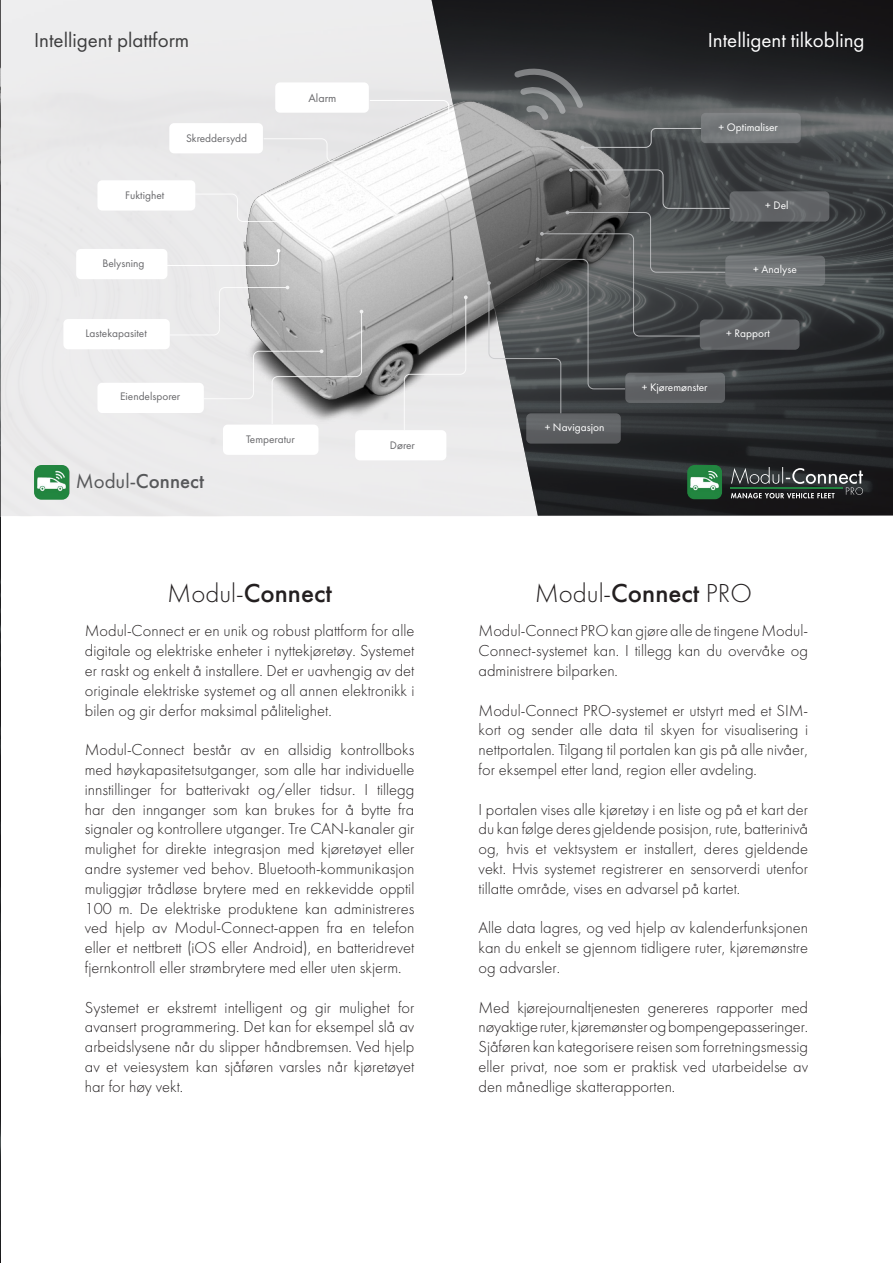
<style>
.page{position:relative;width:893px;height:1263px;background:#fff}
.page>*{position:absolute;margin:0;border:0;box-sizing:border-box;transform-origin:0 0}
.t1{font:300 27px "Futura";color:#231f20}
.t2{font:500 27px "Futura";color:#231f20}
.t3{font:21px "Futura";color:#fff}
.t4{font:21px "Futura";color:#3e3e3f}
.t5{font:500 20.85px "Futura";color:#57585a}
.t6{font:300 16.5px/19.8px "Futura";color:#231f20;text-align:justify}
.t7{font:12px "Futura";color:#69696c}
.t8{font:11.4px "Futura";color:#69696c}
.t9{font:11.4px "Futura";color:#fff}
.s1{font-weight:400}
.s2{font-weight:300}
.s3{font-weight:500}
</style>
<div class="page">
<hr style="left:0;top:0;width:1px;height:1263px;background:#231f20">
<div style="left:0;top:0;width:893px;height:516px;background:#eeeeef"></div>
<img style="left:432px;top:0;width:461px;height:516px">
<img style="left:521px;top:69px;width:157px;height:371px">
<img style="left:225px;top:69px;width:296px;height:371px">
<svg style="left:514px;top:67px;width:69px;height:53px;background:#5e6162"></svg>
<img style="left:687px;top:465px;width:35px;height:34px">
<svg style="left:731px;top:467px;width:132px;height:31px;background:#494b4d"></svg>
<hr style="left:730px;top:487px;width:113px;height:2px;background:#228540">
<img style="left:34px;top:465px;width:35px;height:35px">
<svg style="left:225px;top:193px;width:72px;height:30px"></svg>
<svg style="left:403px;top:295px;width:65px;height:136px"></svg>
<svg style="left:263px;top:100px;width:188px;height:64px"></svg>
<svg style="left:581px;top:128px;width:121px;height:21px;background:#535658"></svg>
<svg style="left:487px;top:168px;width:243px;height:246px;background:#555859"></svg>
<svg style="left:166px;top:249px;width:114px;height:17px"></svg>
<div style="left:526px;top:413px;width:95px;height:31px;background:#626467;border-radius:5px"></div>
<div style="left:700px;top:319px;width:100px;height:31px;background:linear-gradient(to right,#626467,#5e6062);border-radius:5px"></div>
<div style="left:701px;top:113px;width:100px;height:30px;background:#767a7c;border-radius:5px"></div>
<div style="left:730px;top:191px;width:99px;height:31px;background:#636568;border-radius:5px"></div>
<div style="left:725px;top:256px;width:100px;height:30px;background:#737779;border-radius:5px"></div>
<div style="left:625px;top:373px;width:100px;height:30px;background:linear-gradient(to bottom,#6b6f71,#5a5c5f);border-radius:5px"></div>
<div style="left:355px;top:430px;width:91px;height:30px;background:#fff;border-radius:5px"></div>
<div style="left:223px;top:425px;width:95px;height:30px;background:#fff;border-radius:5px"></div>
<div style="left:63px;top:319px;width:107px;height:30px;background:#fff;border-radius:5px"></div>
<div style="left:76px;top:249px;width:91px;height:30px;background:#fff;border-radius:5px"></div>
<div style="left:97px;top:180px;width:98px;height:31px;background:#fff;border-radius:5px"></div>
<div style="left:275px;top:82px;width:94px;height:31px;background:#fff;border-radius:5px"></div>
<div style="left:169px;top:123px;width:94px;height:30px;background:#fff;border-radius:5px"></div>
<svg style="left:215px;top:286px;width:148px;height:139px"></svg>
<div style="left:97px;top:383px;width:107px;height:30px;background:#fff;border-radius:5px"></div>
<p class="t4" style="left:34px;top:28px;width:157px">Intelligent plattform</p>
<p class="t3" style="left:708px;top:28px;width:158px">Intelligent tilkobling</p>
<p class="t8" style="left:125px;top:188px;width:40px">Fuktighet</p>
<p class="t8" style="left:186px;top:131px;width:63px">Skreddersydd</p>
<p class="t8" style="left:102px;top:256px;width:44px">Belysning</p>
<p class="t7" style="left:308px;top:91px;width:30px">Alarm</p>
<p class="t8" style="left:85px;top:326px;width:63px">Lastekapasitet</p>
<p class="t8" style="left:120px;top:390px;width:62px">Eiendelsporer</p>
<p class="t5" style="left:76px;top:468px;width:130px"><span class="s1">Modul-</span>Connect</p>
<p class="t8" style="left:246px;top:432px;width:50px">Temperatur</p>
<p class="t8" style="left:390px;top:438px;width:27px">Dører</p>
<p class="t2" style="left:167px;top:577px;width:166px"><span class="s2">Modul-</span>Connect</p>
<p class="t6" style="left:85px;top:621px;width:331px">Modul-Connect er en unik og robust plattform for alle digitale og elektriske enheter i nyttekjøretøy. Systemet er raskt og enkelt å installere. Det er uavhengig av det originale elektriske systemet og all annen elektronikk i bilen og gir derfor maksimal pålitelighet.</p>
<p class="t6" style="left:85px;top:740px;width:331px">Modul-Connect består av en allsidig kontrollboks med høykapasitetsutganger, som alle har individuelle innstillinger for batterivakt og/eller tidsur. I tillegg har den innganger som kan brukes for å bytte fra signaler og kontrollere utganger. Tre CAN-kanaler gir mulighet for direkte integrasjon med kjøretøyet eller andre systemer ved behov. Bluetooth-kommunikasjon muliggjør trådløse brytere med en rekkevidde opptil 100 m. De elektriske produktene kan administreres ved hjelp av Modul-Connect-appen fra en telefon eller et nettbrett (iOS eller Android), en batteridrevet fjernkontroll eller strømbrytere med eller uten skjerm.</p>
<p class="t6" style="left:85px;top:997px;width:331px">Systemet er ekstremt intelligent og gir mulighet for avansert programmering. Det kan for eksempel slå av arbeidslysene når du slipper håndbremsen. Ved hjelp av et veiesystem kan sjåføren varsles når kjøretøyet har for høy vekt.</p>
<p class="t9" style="left:719px;top:120px;width:61px">+ Optimaliser</p>
<p class="t9" style="left:765px;top:199px;width:25px">+ Del</p>
<p class="t9" style="left:753px;top:263px;width:45px">+ Analyse</p>
<p class="t9" style="left:545px;top:420px;width:61px">+ Navigasjon</p>
<p class="t9" style="left:642px;top:380px;width:67px">+ Kjøremønster</p>
<p class="t9" style="left:726px;top:326px;width:45px">+ Rapport</p>
<p class="t1" style="left:535px;top:578px;width:219px">Modul-<span class="s3">Connect</span> PRO</p>
<p class="t6" style="left:479px;top:621px;width:331px">Modul-Connect PRO kan gjøre alle de tingene Modul-Connect-systemet kan. I tillegg kan du overvåke og administrere bilparken.</p>
<p class="t6" style="left:479px;top:700px;width:331px">Modul-Connect PRO-systemet er utstyrt med et SIM&shy;kort og sender alle data til skyen for visualisering i nettportalen. Tilgang til portalen kan gis på alle nivåer, for eksempel etter land, region eller avdeling.</p>
<p class="t6" style="left:479px;top:799px;width:331px">I portalen vises alle kjøretøy i en liste og på et kart der du kan følge deres gjeldende posisjon, rute, batterinivå og, hvis et vektsystem er installert, deres gjeldende vekt. Hvis systemet registrerer en sensorverdi utenfor tillatte område, vises en advarsel på kartet.</p>
<p class="t6" style="left:479px;top:918px;width:331px">Alle data lagres, og ved hjelp av kalenderfunksjonen kan du enkelt se gjennom tidligere ruter, kjøremønstre og advarsler.</p>
<p class="t6" style="left:479px;top:997px;width:331px">Med kjørejournaltjenesten genereres rapporter med nøyaktige ruter, kjøremønster og bompengepasseringer.<br>Sjåføren kan kategorisere reisen som forretningsmessig eller privat, noe som er praktisk ved utarbeidelse av den månedlige skatterapporten.</p>
</div>
